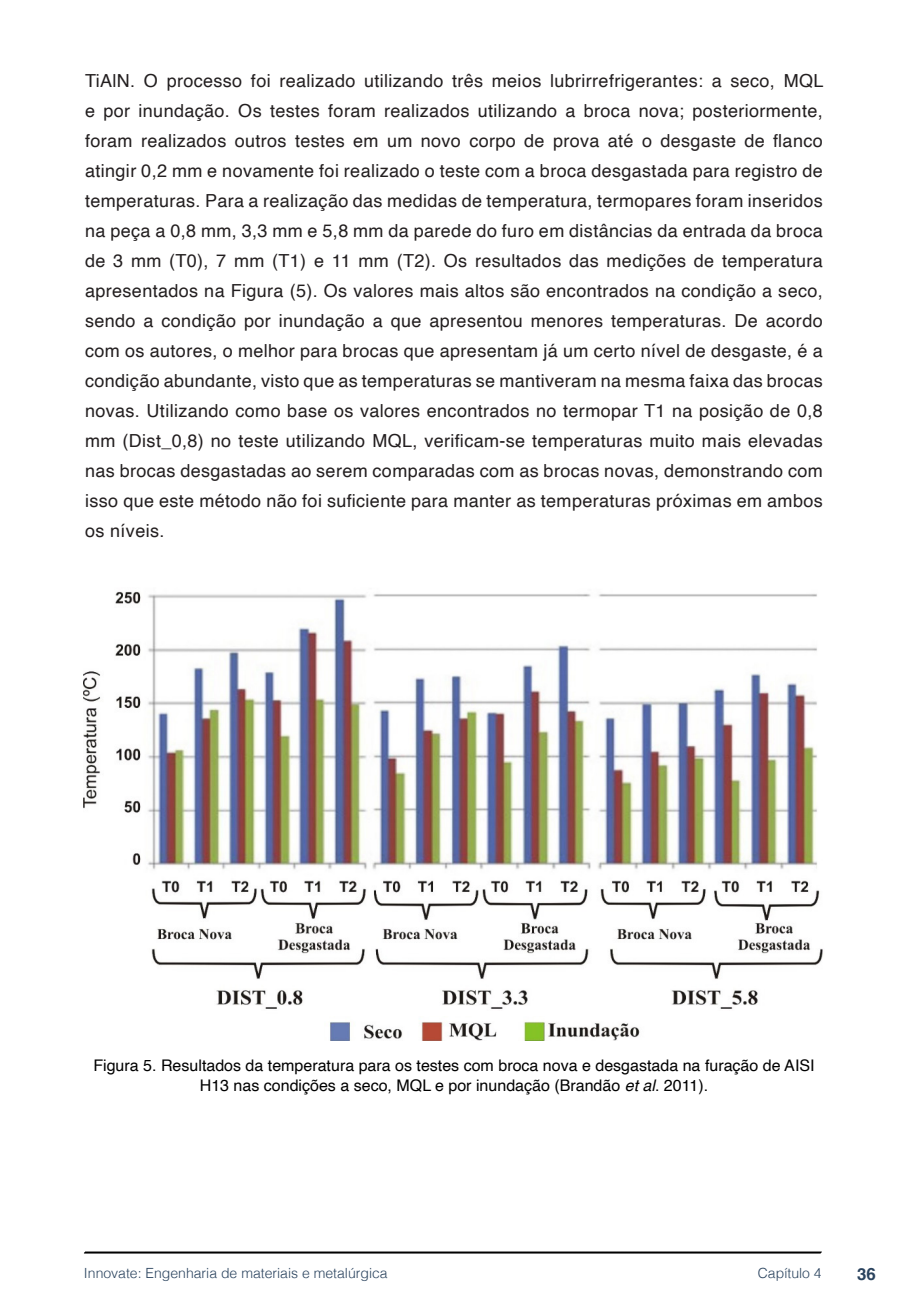
<style>
.page{position:relative;width:908px;height:1304px;background:#fff}
.page>*{position:absolute;margin:0;border:0;box-sizing:border-box;transform-origin:0 0}
.txt{font:18px/30px "Helvetica";letter-spacing:.02em;color:#231f20;text-align:justify}
.t1{font:700 16.8px "Helvetica";color:#2a435e}
.imagens_graf_tab{font:16px/19.2px "Helvetica";color:#000;text-align:center}
.t2{font:300 14px "Helvetica";color:#2a435e}
.s1{font-style:italic}
</style>
<div class="page">
<svg style="left:84px;top:1251px;width:737px;height:3px;background:#515151"></svg>
<img style="left:83px;top:591px;width:740px;height:450px">
<p class="txt" style="left:85px;top:66px;width:739px">TiAlN. O processo foi realizado utilizando três meios lubrirrefrigerantes: a seco, MQL e por inundação. Os testes foram realizados utilizando a broca nova; posteriormente, foram realizados outros testes em um novo corpo de prova até o desgaste de flanco atingir 0,2 mm e novamente foi realizado o teste com a broca desgastada para registro de temperaturas. Para a realização das medidas de temperatura, termopares foram inseridos na peça a 0,8 mm, 3,3 mm e 5,8 mm da parede do furo em distâncias da entrada da broca de 3 mm (T0), 7 mm (T1) e 11 mm (T2). Os resultados das medições de temperatura apresentados na Figura (5). Os valores mais altos são encontrados na condição a seco, sendo a condição por inundação a que apresentou menores temperaturas. De acordo com os autores, o melhor para brocas que apresentam já um certo nível de desgaste, é a condição abundante, visto que as temperaturas se mantiveram na mesma faixa das brocas novas. Utilizando como base os valores encontrados no termopar T1 na posição de 0,8 mm (Dist_0,8) no teste utilizando MQL, verificam-se temperaturas muito mais elevadas nas brocas desgastadas ao serem comparadas com as brocas novas, demonstrando com isso que este método não foi suficiente para manter as temperaturas próximas em ambos os níveis.</p>
<p class="imagens_graf_tab" style="left:93px;top:1057px;width:722px">Figura 5. Resultados da temperatura para os testes com broca nova e desgastada na furação de AISI<br>H13 nas condições a seco, MQL e por inundação (Brandão <span class="s1">et al</span>. 2011).</p>
<p class="t2" style="left:84px;top:1261px;width:305px">Innovate: Engenharia de materiais e metalúrgica</p>
<p class="t2" style="left:757px;top:1261px;width:65px">Capítulo 4</p>
<p class="t1" style="left:856px;top:1264px;width:20px">36</p>
</div>
